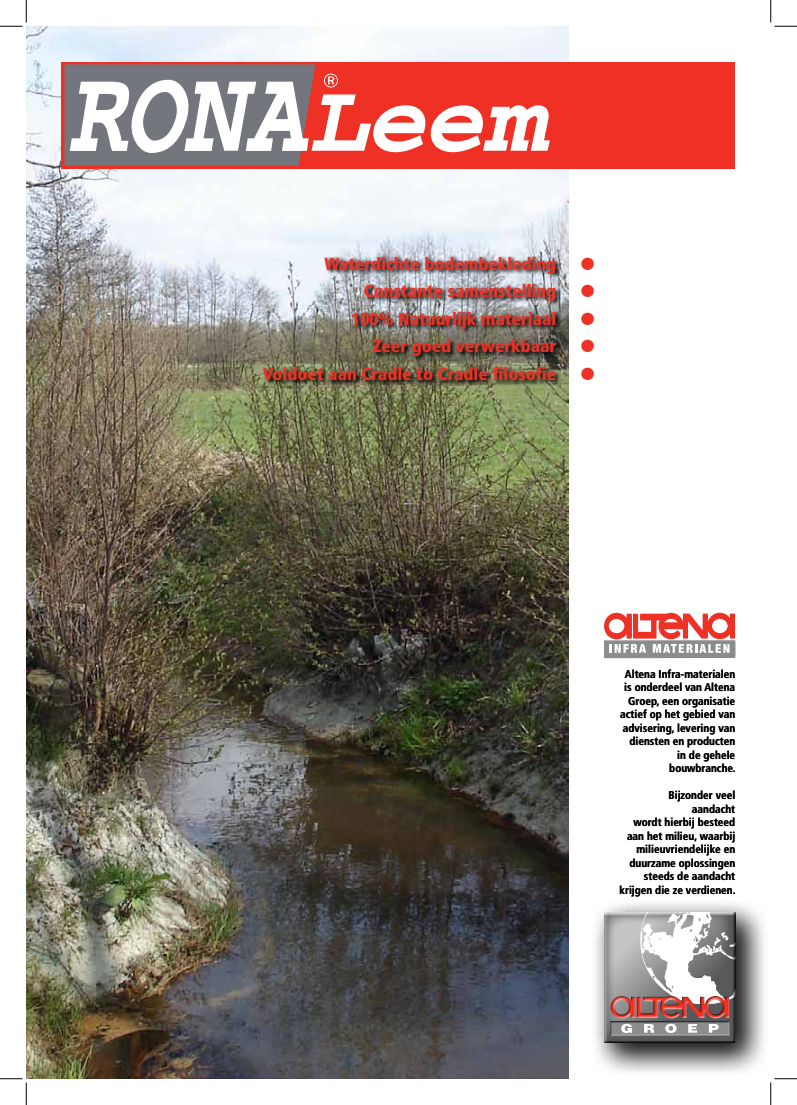
<style>
.page{position:relative;width:797px;height:1105px;background:#fff}
.page>*{position:absolute;margin:0;border:0;box-sizing:border-box;transform-origin:0 0}
.t1{font:italic 700 100px "Courier";color:#fff}
.t2{font:900 condensed 17.5px/27.5px "Frutiger";color:#ee3124;text-align:right}
.t3{font:17.5px/27.5px "Zapf Dingbats";color:#ee3124;text-align:justify}
.t4{font:700 condensed 11.25px/13.5px "Frutiger";color:#000;text-align:right}
</style>
<div class="page">
<img style="left:26px;top:26px;width:542px;height:1053px">
<div style="left:604px;top:642px;width:131px;height:16px;background:#8a8c8e"></div>
<div style="left:62px;top:62px;width:673px;height:106px;background:#ee3124"></div>
<svg style="left:324px;top:74px;width:14px;height:14px"></svg>
<svg style="left:64px;top:64px;width:251px;height:102px;background:#a8a3a6"></svg>
<div style="left:589px;top:897px;width:178px;height:179px;background:#000;opacity:.7"></div>
<svg style="left:604px;top:911px;width:132px;height:134px"></svg>
<svg style="left:604px;top:912px;width:125px;height:126px"></svg>
<svg style="left:610px;top:912px;width:125px;height:106px"></svg>
<div style="left:608px;top:996px;width:123px;height:41px;background:#58595b"></div>
<div style="left:608px;top:994px;width:123px;height:42px;background:#000;opacity:.75"></div>
<svg style="left:604px;top:613px;width:131px;height:40px"></svg>
<svg style="left:261px;top:255px;width:301px;height:131px;background:#84867f"></svg>
<svg style="left:0;top:0;width:27px;height:27px"></svg>
<svg style="left:0;top:1078px;width:27px;height:27px"></svg>
<svg style="left:770px;top:0;width:27px;height:27px"></svg>
<svg style="left:770px;top:1078px;width:27px;height:27px"></svg>
<h1 class="t1" style="left:308px;top:66px;width:239px">Leem</h1>
<h2 class="t2" style="left:263px;top:250px;width:295px">Waterdichte bodembekleding<br>Constante samenstelling<br>100% Natuurlijk materiaal<br>Zeer goed verwerkbaar<br>Voldoet aan Cradle to Cradle filosofie</h2>
<h2 class="t3" style="left:580px;top:251px;width:15px">● ● ● ● ●</h2>
<p class="t4" style="left:620px;top:667px;width:117px">Altena Infra-materialen is onderdeel van Altena<br>Groep, een organisatie actief op het gebied van advisering, levering van diensten en producten in de gehele bouwbranche.</p>
<p class="t4" style="left:619px;top:789px;width:118px">Bijzonder veel<br>aandacht<br>wordt hierbij besteed aan het milieu, waarbij milieuvriendelijke en duurzame oplossingen steeds de aandacht krijgen die ze verdienen.</p>
</div>
